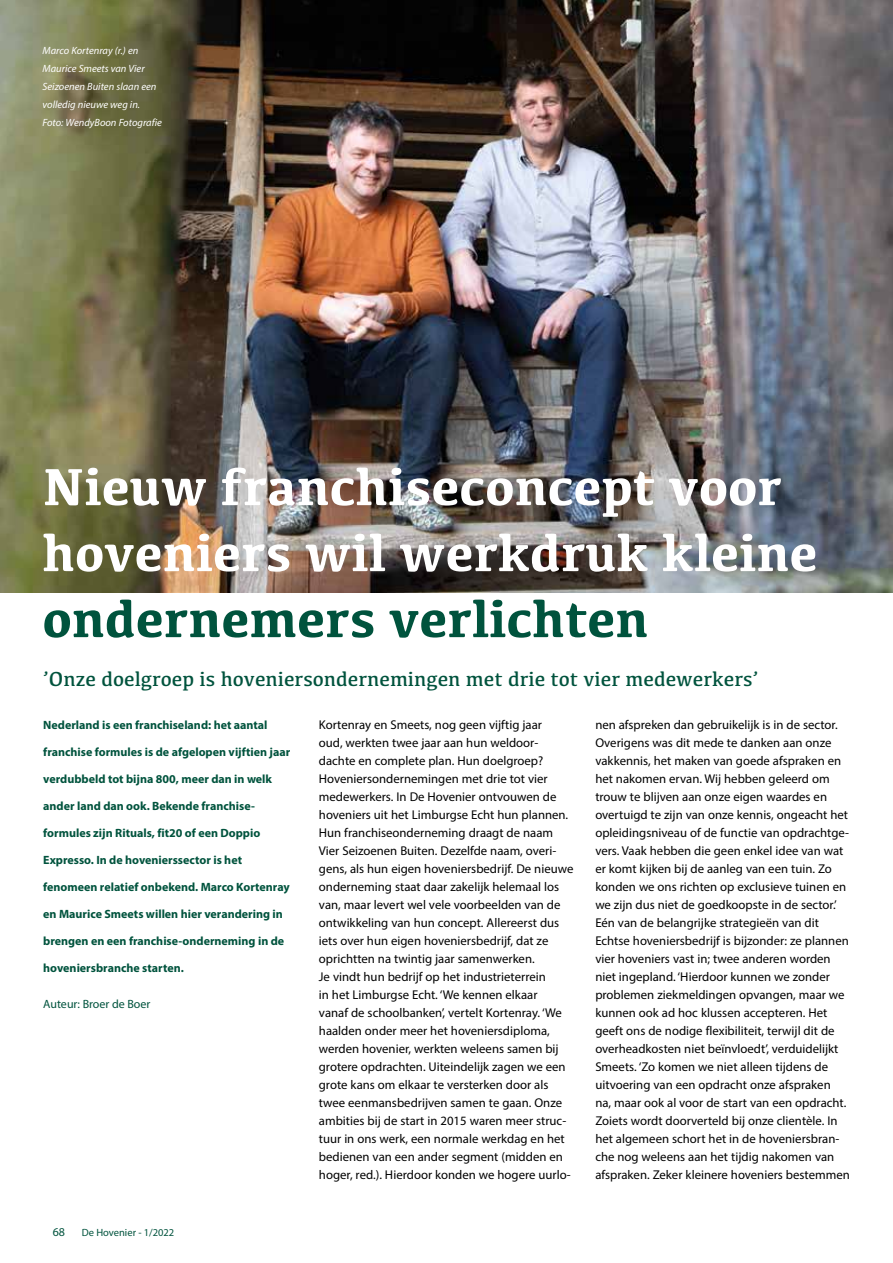
<style>
.page{position:relative;width:893px;height:1263px;background:#fff}
.page>*{position:absolute;margin:0;border:0;box-sizing:border-box;transform-origin:0 0}
.t1{font:700 54px/66px "Kefa";color:#fff}
.t2{font:700 54px "Kefa";color:#00533d}
.t3{font:21px "Kefa";color:#00533d}
.t4{font:12.75px/18px "Myriad Pro";color:#000}
.t5{font:700 12px "Myriad Pro";color:#00533d}
.t6{font:12px "Myriad Pro";color:#00533d}
.t7{font:italic 10.5px/18px "Myriad Pro";color:#fff}
.t8{font:10.5px "Myriad Pro";color:#00533d}
</style>
<div class="page">
<img style="left:0;top:0;width:893px;height:593px">
<p class="t7" style="left:43px;top:41px;width:121px">Marco Kortenray (r.) en<br>Maurice Smeets van Vier<br>Seizoenen Buiten slaan een volledig nieuwe weg in.<br>Foto: WendyBoon Fotografie</p>
<h1 class="t1" style="left:43px;top:451px;width:776px">Nieuw franchiseconcept voor hoveniers wil werkdruk kleine</h1>
<h1 class="t2" style="left:43px;top:583px;width:607px">ondernemers verlichten</h1>
<h2 class="t3" style="left:43px;top:666px;width:717px">’Onze doelgroep is hoveniersondernemingen met drie tot vier medewerkers’</h2>
<p class="t5" style="left:43px;top:717px;width:226px">Nederland is een franchiseland: het aantal</p>
<p class="t5" style="left:43px;top:744px;width:248px">franchise formules is de afgelopen vijftien jaar</p>
<p class="t5" style="left:43px;top:771px;width:230px">verdubbeld tot bijna 800, meer dan in welk</p>
<p class="t5" style="left:43px;top:798px;width:213px">ander land dan ook. Bekende franchise-</p>
<p class="t5" style="left:43px;top:825px;width:219px">formules zijn Rituals, fit20 of een Doppio</p>
<p class="t5" style="left:43px;top:852px;width:200px">Expresso. In de hovenierssector is het</p>
<p class="t5" style="left:43px;top:879px;width:248px">fenomeen relatief onbekend. Marco Kortenray</p>
<p class="t5" style="left:43px;top:906px;width:241px">en Maurice Smeets willen hier verandering in</p>
<p class="t5" style="left:43px;top:933px;width:243px">brengen en een franchise-onderneming in de</p>
<p class="t5" style="left:43px;top:960px;width:142px">hoveniersbranche starten.</p>
<p class="t6" style="left:43px;top:997px;width:109px">Auteur: Broer de Boer</p>
<p class="t4" style="left:319px;top:716px;width:256px">Kortenray en Smeets, nog geen vijftig jaar<br>oud, werkten twee jaar aan hun weldoor&shy;dachte en complete plan. Hun doelgroep?<br>Hoveniersondernemingen met drie tot vier medewerkers. In De Hovenier ontvouwen de hoveniers uit het Limburgse Echt hun plannen.<br>Hun franchiseonderneming draagt de naam Vier Seizoenen Buiten. Dezelfde naam, overi&shy;gens, als hun eigen hoveniersbedrijf. De nieuwe onderneming staat daar zakelijk helemaal los van, maar levert wel vele voorbeelden van de ontwikkeling van hun concept. Allereerst dus iets over hun eigen hoveniersbedrijf, dat ze oprichtten na twintig jaar samenwerken.<br>Je vindt hun bedrijf op het industrieterrein<br>in het Limburgse Echt. ‘We kennen elkaar<br>vanaf de schoolbanken’, vertelt Kortenray. ‘We haalden onder meer het hoveniersdiploma, werden hovenier, werkten weleens samen bij grotere opdrachten. Uiteindelijk zagen we een grote kans om elkaar te versterken door als twee eenmansbedrijven samen te gaan. Onze ambities bij de start in 2015 waren meer struc&shy;tuur in ons werk, een normale werkdag en het bedienen van een ander segment (midden en hoger, red.). Hierdoor konden we hogere uurlo-</p>
<p class="t4" style="left:595px;top:716px;width:256px">nen afspreken dan gebruikelijk is in de sector.<br>Overigens was dit mede te danken aan onze vakkennis, het maken van goede afspraken en het nakomen ervan. Wij hebben geleerd om trouw te blijven aan onze eigen waardes en overtuigd te zijn van onze kennis, ongeacht het opleidingsniveau of de functie van opdrachtge&shy;vers. Vaak hebben die geen enkel idee van wat er komt kijken bij de aanleg van een tuin. Zo konden we ons richten op exclusieve tuinen en we zijn dus niet de goedkoopste in de sector.’ Eén van de belangrijke strategieën van dit Echtse hoveniersbedrijf is bijzonder: ze plannen vier hoveniers vast in; twee anderen worden niet ingepland. ‘Hierdoor kunnen we zonder problemen ziekmeldingen opvangen, maar we kunnen ook ad hoc klussen accepteren. Het geeft ons de nodige flexibiliteit, terwijl dit de overheadkosten niet beïnvloedt’, verduidelijkt Smeets. ‘Zo komen we niet alleen tijdens de uitvoering van een opdracht onze afspraken<br>na, maar ook al voor de start van een opdracht.<br>Zoiets wordt doorverteld bij onze clientèle. In het algemeen schort het in de hoveniersbran&shy;che nog weleens aan het tijdig nakomen van afspraken. Zeker kleinere hoveniers bestemmen</p>
<p class="t6" style="left:53px;top:1224px;width:14px">68</p>
<p class="t8" style="left:82px;top:1226px;width:94px">De Hovenier - 1/2022</p>
</div>
